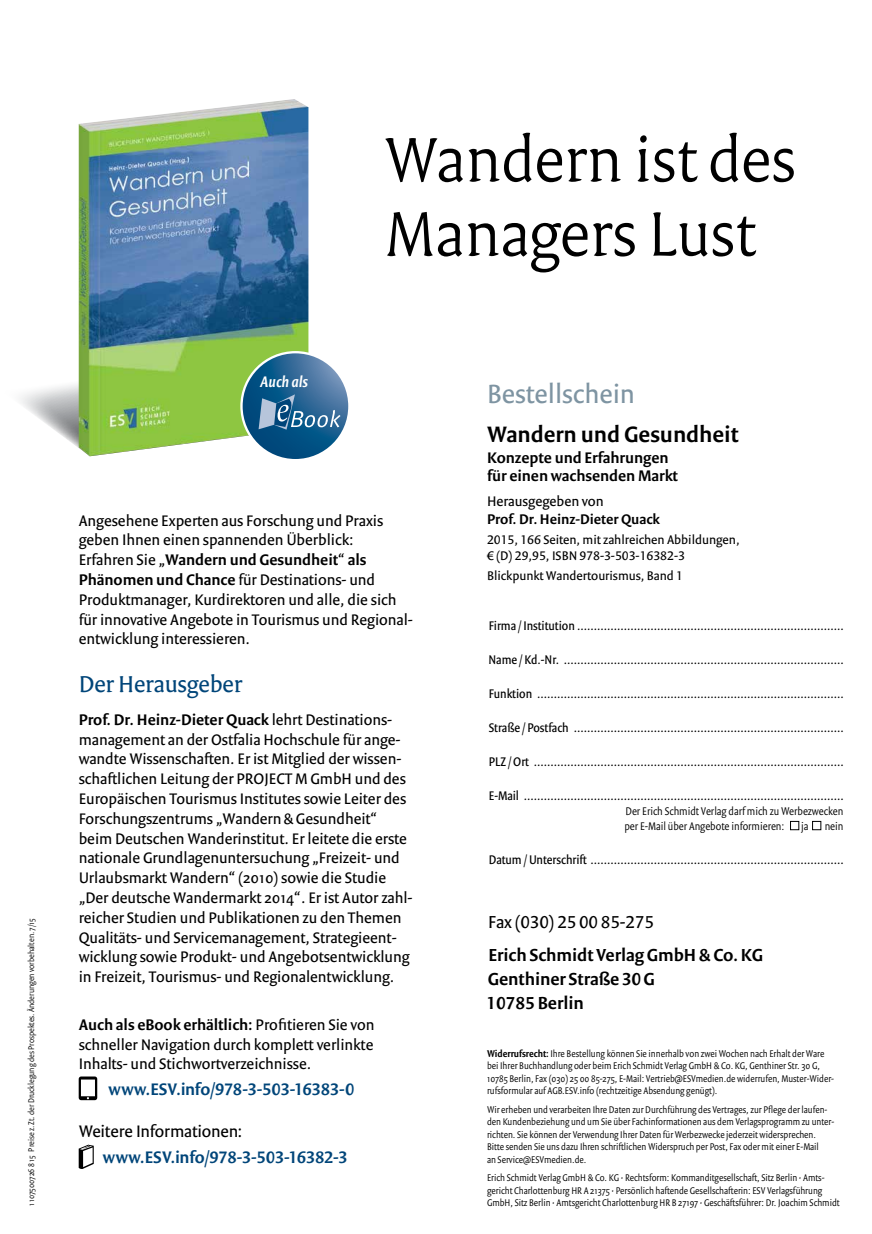
<style>
.page{position:relative;width:872px;height:1234px;background:#fff}
.page>*{position:absolute;margin:0;border:0;box-sizing:border-box;transform-origin:0 0}
.t1{font:300 67.5px/74.2px "Versa Pro";letter-spacing:-.005em;color:#000}
.t2{font:28.5px "Versa Sans Pro";color:#7e94a2}
.t3{font:24.75px "Versa Pro";letter-spacing:-.005em;color:#004579}
.t4{font:600 24px "Versa Sans Pro";color:#000}
.t5{font:600 18.75px/24px "Versa Sans Pro";color:#000}
.t6{font:18.75px "Versa Sans Pro";color:#000}
.t7{font:600 18px "Versa Sans Pro";letter-spacing:-.01em;color:#004579}
.t8{font:18px "Versa Sans Pro";color:#000}
.t9{font:16.5px/19.8px "Versa Sans Pro";color:#000}
.t10{font:600 16.5px/18.1px "Versa Sans Pro";color:#000}
.t11{font:italic 600 16.2px "Versa Sans Pro";letter-spacing:.005em;color:#fff}
.t12{font:600 15px "Versa Sans Pro";color:#000}
.t13{font:15px "Versa Sans Pro";color:#000}
.t14{font:13.5px "Versa Sans Con Pro";color:#000}
.t15{font:13.5px/16.2px "Versa Sans Pro";color:#000}
.t16{font:300 12px/15px "Versa Sans Con Pro";color:#000}
.t17{font:300 10.5px/12.6px "Versa Sans Con Pro";color:#000}
.t18{font:300 9px "Versa Sans Con Pro";color:#000}
.s1{font-weight:600}
</style>
<div class="page">
<img style="left:79px;top:99px;width:229px;height:265px">
<svg style="left:241px;top:352px;width:108px;height:108px"></svg>
<svg style="left:20px;top:364px;width:320px;height:92px"></svg>
<svg style="left:79px;top:1076px;width:18px;height:23px"></svg>
<svg style="left:79px;top:1144px;width:15px;height:24px"></svg>
<div style="left:790px;top:820px;width:9px;height:9px;border:1px solid #000"></div>
<div style="left:812px;top:820px;width:9px;height:9px;border:1px solid #000"></div>
<p class="t18" style="left:26px;top:1205px;width:289px;rotate:-90deg">1 107500726 8 15 Preise z. Zt. der Drucklegung des Prospektes. Änderungen vorbehalten. 7/15</p>
<h1 class="t1" style="left:385px;top:122px;width:412px">Wandern ist des<br>Managers Lust</h1>
<p class="t11" style="left:260px;top:371px;width:49px">Auch als</p>
<p class="t9" style="left:79px;top:510px;width:336px">Angesehene Experten aus Forschung und Praxis geben Ihnen einen spannenden Überblick:<br>Erfahren Sie „<span class="s1">Wandern und Gesundheit</span>“ <span class="s1">als Phänomen und Chance</span> für Destinations- und Produktmanager, Kurdirektoren und alle, die sich für innovative Angebote in Tourismus und Regional&shy;entwicklung interessieren.</p>
<h3 class="t3" style="left:79px;top:669px;width:165px">Der Herausgeber</h3>
<p class="t9" style="left:79px;top:709px;width:335px"><span class="s1">Prof. Dr. Heinz-Dieter Quack</span> lehrt Destinations&shy;management an der Ostfalia Hochschule für ange&shy;wandte Wissenschaften. Er ist Mitglied der wissen&shy;schaftlichen Leitung der PROJECT M GmbH und des Europäischen Tourismus Institutes sowie Leiter des Forschungszentrums „Wandern&amp;Gesundheit“ beim Deutschen Wanderinstitut. Er leitete die erste nationale Grundlagenuntersuchung „Freizeit- und Urlaubsmarkt Wandern“ (2010) sowie die Studie „Der deutsche Wandermarkt 2014“. Er ist Autor zahl&shy;reicher Studien und Publikationen zu den Themen Qualitäts- und Servicemanagement, Strategieent&shy;wicklung sowie Produkt- und Angebotsentwicklung in Freizeit, Tourismus- und Regionalentwicklung.</p>
<p class="t9" style="left:79px;top:1014px;width:297px;text-align:justify"><span class="s1">Auch als eBook erhältlich:</span> Profitieren Sie von schneller Navigation durch komplett verlinkte Inhalts- und Stichwortverzeichnisse.</p>
<p class="t7" style="left:108px;top:1077px;width:248px">www.ESV.info/978-3-503-16383-0</p>
<p class="t8" style="left:79px;top:1120px;width:165px">Weitere Informationen:</p>
<p class="t7" style="left:103px;top:1145px;width:246px">www.ESV.info/978-3-503-16382-3</p>
<h2 class="t2" style="left:487px;top:376px;width:149px">Bestellschein</h2>
<h3 class="t4" style="left:487px;top:419px;width:253px">Wandern und Gesundheit</h3>
<p class="t10" style="left:487px;top:448px;width:192px">Konzepte und Erfahrungen für einen wachsenden Markt</p>
<p class="t13" style="left:487px;top:492px;width:118px">Herausgegeben von</p>
<p class="t12" style="left:487px;top:510px;width:174px">Prof. Dr. Heinz-Dieter Quack</p>
<p class="t15" style="left:487px;top:531px;width:254px">2015, 166 Seiten, mit zahlreichen Abbildungen, € (D) 29,95, ISBN 978-3-503-16382-3</p>
<p class="t15" style="left:487px;top:567px;width:197px">Blickpunkt Wandertourismus, Band 1</p>
<p class="t14" style="left:489px;top:617px;width:357px">Firma /Institution ................................................................................</p>
<p class="t14" style="left:488px;top:651px;width:357px">Name / Kd.-Nr. ....................................................................................</p>
<p class="t14" style="left:489px;top:685px;width:357px">Funktion ............................................................................................</p>
<p class="t14" style="left:489px;top:719px;width:357px">Straße / Postfach .................................................................................</p>
<p class="t14" style="left:489px;top:753px;width:357px">PLZ /Ort .............................................................................................</p>
<p class="t14" style="left:489px;top:787px;width:357px">E-Mail ................................................................................................</p>
<p class="t16" style="left:624px;top:803px;width:220px">Der Erich Schmidt Verlag darf mich zu Werbezwecken per E-Mail über Angebote informieren:</p>
<p class="t16" style="left:801px;top:818px;width:9px">ja</p>
<p class="t16" style="left:824px;top:818px;width:20px">nein</p>
<p class="t14" style="left:489px;top:851px;width:357px">Datum/Unterschrift ............................................................................</p>
<p class="t6" style="left:488px;top:910px;width:167px">Fax (030) 25 00 85-275</p>
<p class="t5" style="left:486px;top:942px;width:278px">Erich Schmidt Verlag GmbH &amp; Co. KG<br>Genthiner Straße 30G<br>10785 Berlin</p>
<p class="t17" style="left:487px;top:1046px;width:348px"><span class="s1">Widerrufsrecht:</span> Ihre Bestellung können Sie innerhalb von zwei Wochen nach Erhalt der Ware bei Ihrer Buchhandlung oder beim Erich Schmidt Verlag GmbH &amp; Co. KG, Genthiner Str. 30 G, 10785 Berlin, Fax (030) 25 00 85-275, E-Mail: Vertrieb@ESVmedien.de widerrufen, Muster-Wider&shy;rufsformular auf AGB.ESV.info (rechtzeitige Absendung genügt).</p>
<p class="t17" style="left:487px;top:1102px;width:349px">Wir erheben und verarbeiten Ihre Daten zur Durchführung des Vertrages, zur Pflege der laufen&shy;den Kundenbeziehung und um Sie über Fachinformationen aus dem Verlagsprogramm zu unter&shy;richten. Sie können der Verwendung Ihrer Daten für Werbezwecke jederzeit widersprechen.<br>Bitte senden Sie uns dazu Ihren schriftlichen Widerspruch per Post, Fax oder mit einer E-Mail<br>an Service@ESVmedien.de.</p>
<p class="t17" style="left:487px;top:1171px;width:354px">Erich Schmidt Verlag GmbH &amp; Co. KG • Rechtsform: Kommanditgesellschaft, Sitz Berlin • Amts&shy;gericht Charlottenburg HR A 21375 • Persönlich haftende Gesellschafterin: ESV Verlagsführung<br>GmbH, Sitz Berlin • Amtsgericht Charlottenburg HR B 27197 • Geschäftsführer: Dr. Joachim Schmidt</p>
</div>
